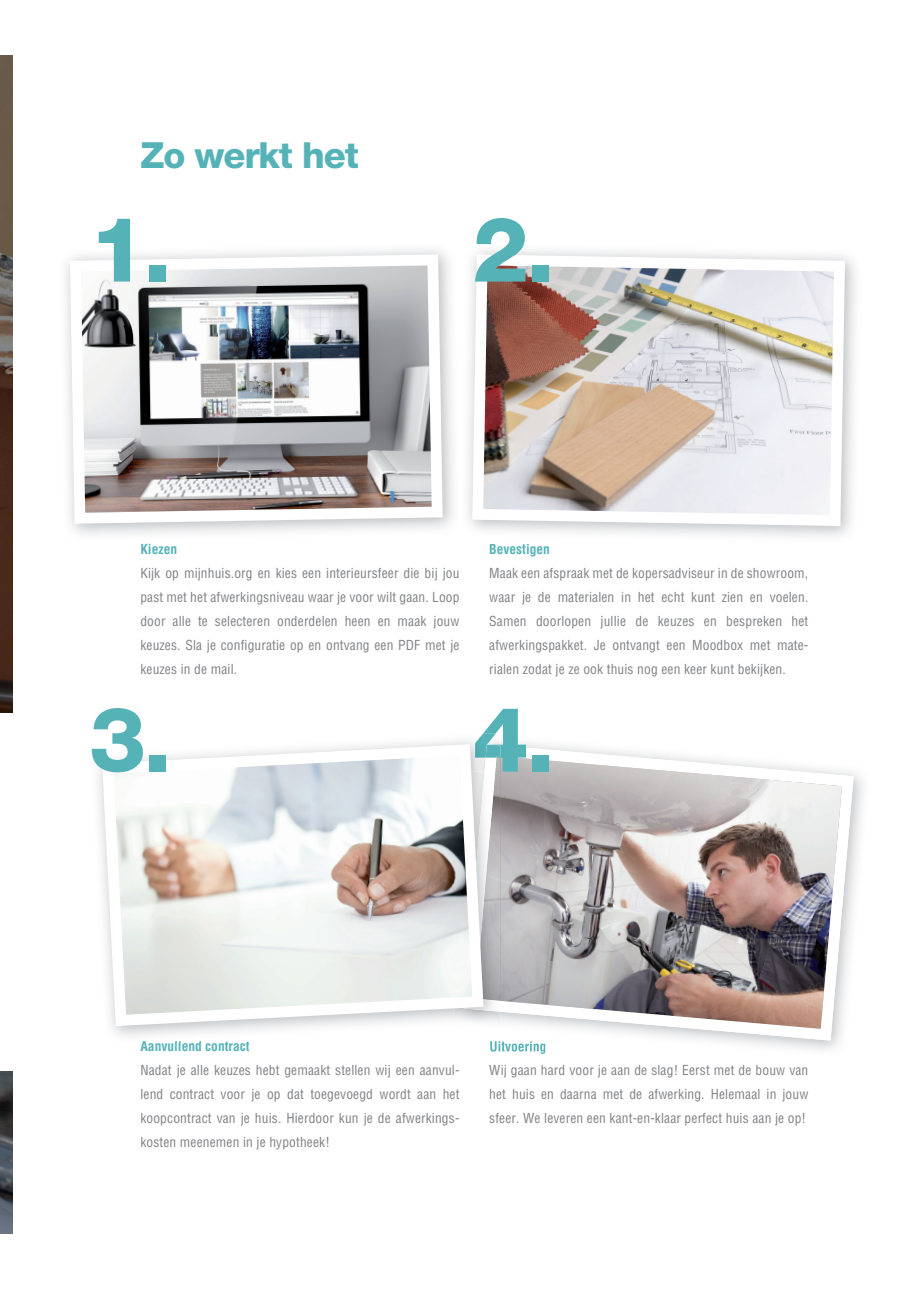
<style>
.page{position:relative;width:919px;height:1289px;background:#fff}
.page>*{position:absolute;margin:0;border:0;box-sizing:border-box;transform-origin:0 0}
.t1{font:800 90px "Helvetica Neue";color:#55b3b8}
.t2{font:800 36px "Helvetica Neue";letter-spacing:-.03em;color:#55b3b8}
.t3{font:condensed 13.5px/24px "Helvetica";letter-spacing:.01em;color:#808285;text-align:justify}
.t4{font:700 condensed 13.5px "Helvetica";color:#55b3b8}
</style>
<div class="page">
<img style="left:0;top:55px;width:13px;height:1178px">
<div style="left:0;top:713px;width:18px;height:358px;background:#fff"></div>
<svg style="left:64px;top:249px;width:384px;height:280px"></svg>
<svg style="left:466px;top:249px;width:384px;height:282px"></svg>
<img style="left:853px;top:773px;width:10px;height:14px">
<img style="left:540px;top:1040px;width:278px;height:14px">
<img style="left:490px;top:1041px;width:55px;height:12px">
<svg style="left:500px;top:744px;width:353px;height:296px"></svg>
<img style="left:142px;top:1041px;width:107px;height:1px">
<img style="left:489px;top:771px;width:11px;height:240px">
<img style="left:479px;top:733px;width:21px;height:11px">
<img style="left:489px;top:744px;width:11px;height:27px">
<svg style="left:98px;top:738px;width:391px;height:293px"></svg>
<h2 class="t2" style="left:140px;top:134px;width:220px">Zo werkt het</h2>
<h1 class="t1" style="left:89px;top:196px;width:84px">1.</h1>
<h1 class="t1" style="left:472px;top:196px;width:84px">2.</h1>
<p class="t4" style="left:140px;top:541px;width:38px">Kiezen</p>
<p class="t3" style="left:140px;top:561px;width:320px">Kijk op mijnhuis.org en kies een interieursfeer die bij jou past met het afwerkingsniveau waar je voor wilt gaan. Loop door alle te selecteren onderdelen heen en maak jouw keuzes. Sla je configuratie op en ontvang een PDF met je keuzes in de mail.</p>
<h1 class="t1" style="left:89px;top:686px;width:84px">3.</h1>
<p class="t4" style="left:489px;top:541px;width:62px">Bevestigen</p>
<p class="t3" style="left:489px;top:561px;width:320px">Maak een afspraak met de kopersadviseur in de showroom, waar je de materialen in het echt kunt zien en voelen.<br>Samen doorlopen jullie de keuzes en bespreken het afwerkingspakket. Je ontvangt een Moodbox met mate&shy;rialen zodat je ze ook thuis nog een keer kunt bekijken.</p>
<h1 class="t1" style="left:472px;top:686px;width:84px">4.</h1>
<p class="t4" style="left:140px;top:1038px;width:111px">Aanvullend contract</p>
<p class="t3" style="left:140px;top:1058px;width:320px">Nadat je alle keuzes hebt gemaakt stellen wij een aanvul&shy;lend contract voor je op dat toegevoegd wordt aan het koopcontract van je huis. Hierdoor kun je de afwerkings&shy;kosten meenemen in je hypotheek!</p>
<p class="t3" style="left:489px;top:1058px;width:320px">Wij gaan hard voor je aan de slag! Eerst met de bouw van het huis en daarna met de afwerking. Helemaal in jouw sfeer. We leveren een kant-en-klaar perfect huis aan je op!</p>
</div>
